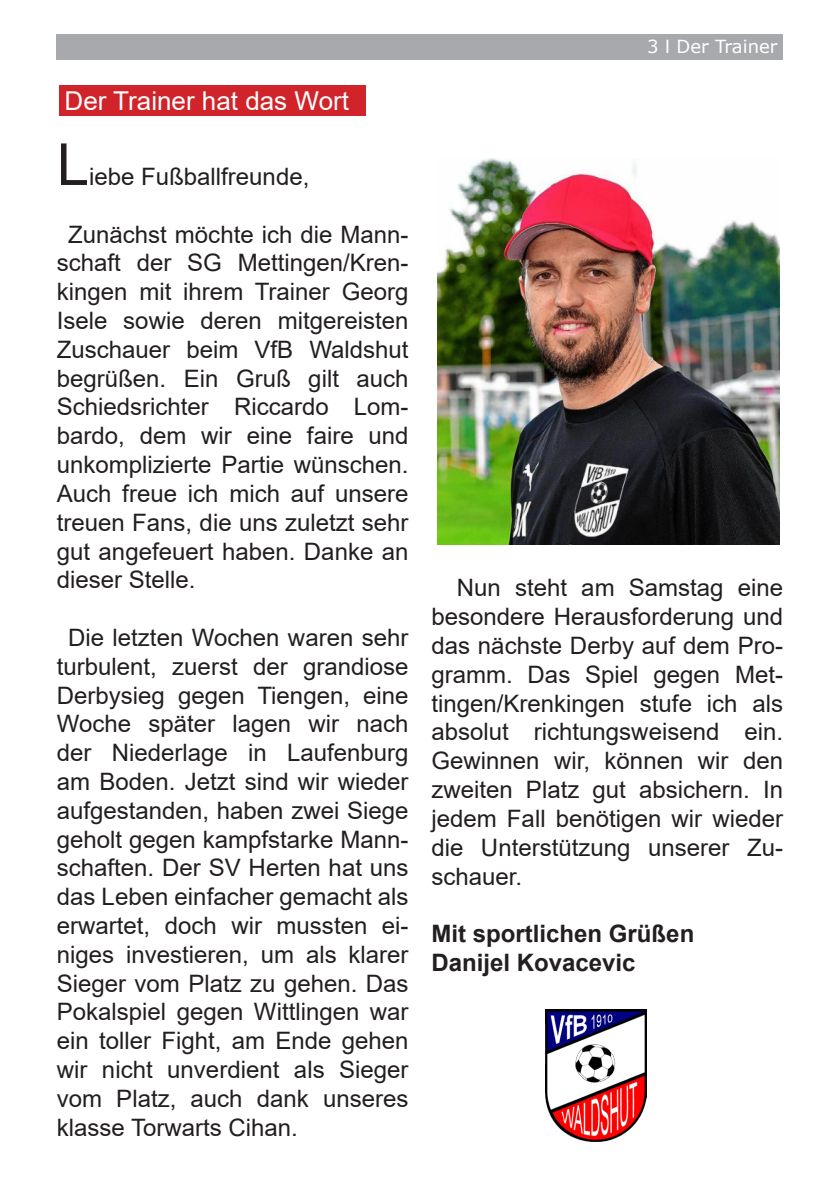
<style>
.page{position:relative;width:840px;height:1191px;background:#fff}
.page>*{position:absolute;margin:0;border:0;box-sizing:border-box;transform-origin:0 0}
.Text_A{font:58px "Arial";color:#231f20}
.t1{font:26px "Arial";color:#fff}
.Text_A-2{font:24px/28.8px "Arial";color:#231f20;text-align:justify}
.Text_A-3{font:700 24px "Arial";color:#231f20}
.t2{font:18px "Verdana";color:#fff}
</style>
<div class="page">
<div style="left:57px;top:34px;width:725px;height:25px;background:#a8a9ad"></div>
<div style="left:59px;top:85px;width:306px;height:30px;background:#d1232a"></div>
<img style="left:437px;top:158px;width:342px;height:387px">
<img style="left:545px;top:1009px;width:101px;height:132px">
<p class="t1" style="left:64px;top:83px;width:286px">Der Trainer hat das Wort</p>
<p class="Text_A" style="left:57px;top:125px;width:34px">L</p>
<p class="Text_A-2" style="left:89px;top:162px;width:222px">iebe Fußballfreunde,</p>
<p class="Text_A-2" style="left:57px;top:220px;width:353px;text-indent:11px">Zunächst möchte ich die Mann&shy;schaft der SG Mettingen/Kren&shy;kingen mit ihrem Trainer Georg Isele sowie deren mitgereisten Zuschauer beim VfB Waldshut begrüßen. Ein Gruß gilt auch Schiedsrichter Riccardo Lom&shy;bardo, dem wir eine faire und unkomplizierte Partie wünschen.<br>Auch freue ich mich auf unsere treuen Fans, die uns zuletzt sehr gut angefeuert haben. Danke an dieser Stelle.</p>
<p class="Text_A-2" style="left:57px;top:623px;width:353px;text-indent:11px">Die letzten Wochen waren sehr turbulent, zuerst der grandiose Derbysieg gegen Tiengen, eine Woche später lagen wir nach der Niederlage in Laufenburg am Boden. Jetzt sind wir wieder aufgestanden, haben zwei Siege geholt gegen kampfstarke Mann&shy;schaften. Der SV Herten hat uns das Leben einfacher gemacht als erwartet, doch wir mussten ei&shy;niges investieren, um als klarer Sieger vom Platz zu gehen. Das Pokalspiel gegen Wittlingen war ein toller Fight, am Ende gehen wir nicht unverdient als Sieger vom Platz, auch dank unseres klasse Torwarts Cihan.</p>
<p class="t2" style="left:646px;top:35px;width:132px">3 I Der Trainer</p>
<p class="Text_A-2" style="left:431px;top:573px;width:353px;text-indent:25px">Nun steht am Samstag eine besondere Herausforderung und das nächste Derby auf dem Pro&shy;gramm. Das Spiel gegen Met&shy;tingen/Krenkingen stufe ich als absolut richtungsweisend ein.<br>Gewinnen wir, können wir den zweiten Platz gut absichern. In jedem Fall benötigen wir wieder die Unterstützung unserer Zu&shy;schauer.</p>
<p class="Text_A-3" style="left:431px;top:916px;width:264px">Mit sportlichen Grüßen</p>
<p class="Text_A-3" style="left:431px;top:945px;width:206px">Danijel Kovacevic</p>
</div>
